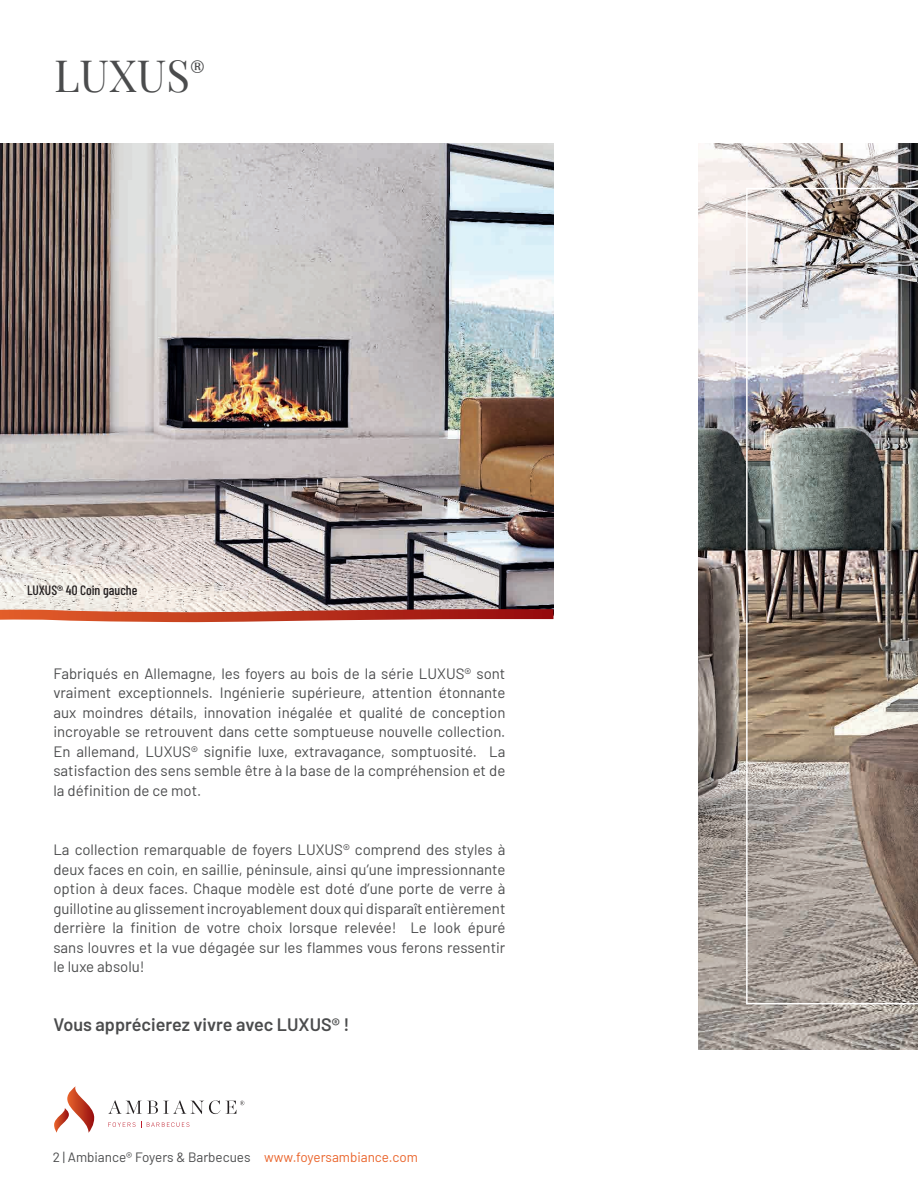
<style>
.page{position:relative;width:918px;height:1188px;background:#fff}
.page>*{position:absolute;margin:0;border:0;box-sizing:border-box;transform-origin:0 0}
.t1{font:43.5px "Playfair Display";color:#4b4c4d}
.t2{font:600 18px "Barlow";color:#4b4c4d}
.t3{font:15px/19.5px "Barlow";color:#4b4c4d;text-align:justify}
.t4{font:13.5px "Barlow";color:#4b4c4d}
.t5{font:500 13.5px "Barlow Condensed";color:#231f20}
.s1{color:#ea642b}
</style>
<div class="page">
<img style="left:0;top:143px;width:554px;height:466px">
<svg style="left:0;top:609px;width:554px;height:13px;background:#c8604d"></svg>
<img style="left:699px;top:143px;width:219px;height:907px">
<img style="left:746px;top:188px;width:172px;height:816px">
<svg style="left:108px;top:1122px;width:81px;height:6px"></svg>
<svg style="left:54px;top:1086px;width:40px;height:47px"></svg>
<svg style="left:108px;top:1100px;width:136px;height:14px"></svg>
<h1 class="t1" style="left:54px;top:42px;width:153px">LUXUS<sup>®</sup></h1>
<p class="t5" style="left:27px;top:581px;width:112px">LUXUS® 40 Coin gauche</p>
<p class="t3" style="left:53px;top:663px;width:454px">Fabriqués en Allemagne, les foyers au bois de la série LUXUS® sont vraiment exceptionnels. Ingénierie supérieure, attention étonnante aux moindres détails, innovation inégalée et qualité de conception incroyable se retrouvent dans cette somptueuse nouvelle collection.<br>En allemand, LUXUS® signifie luxe, extravagance, somptuosité. La satisfaction des sens semble être à la base de la compréhension et de la définition de ce mot.</p>
<p class="t3" style="left:53px;top:839px;width:454px">La collection remarquable de foyers LUXUS® comprend des styles à deux faces en coin, en saillie, péninsule, ainsi qu’une impressionnante option à deux faces. Chaque modèle est doté d’une porte de verre à guillotine au glissement incroyablement doux qui disparaît entièrement derrière la finition de votre choix lorsque relevée! Le look épuré sans louvres et la vue dégagée sur les flammes vous ferons ressentir le luxe absolu!</p>
<p class="t2" style="left:53px;top:1012px;width:298px">Vous apprécierez vivre avec LUXUS® !</p>
<p class="t4" style="left:53px;top:1147px;width:366px">2 | Ambiance® Foyers &amp; Barbecues <span class="s1">www.foyersambiance.com</span></p>
</div>
